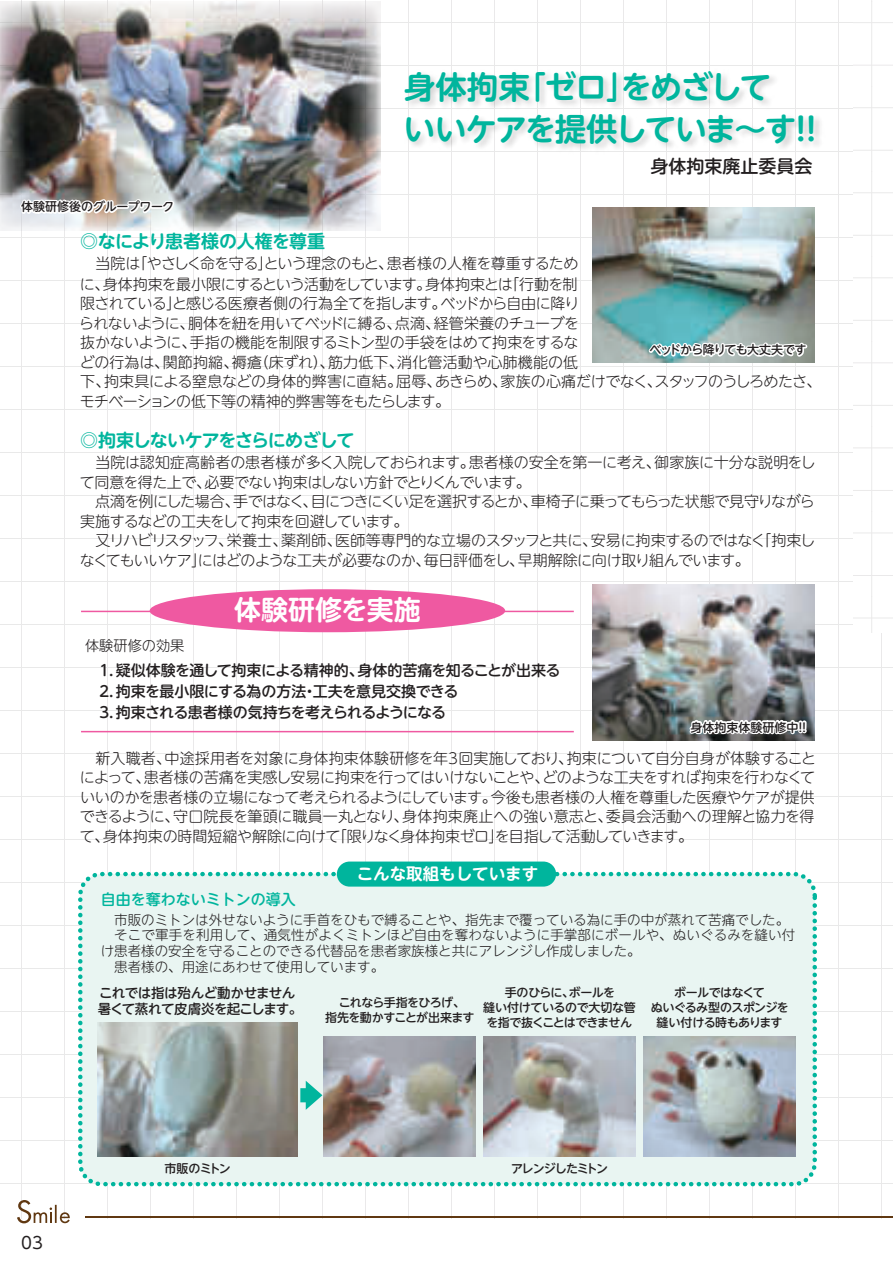
<style>
.page{position:relative;width:893px;height:1263px;background:#fff}
.page>*{position:absolute;margin:0;border:0;box-sizing:border-box;transform-origin:0 0}
.t1{font:700 31.5px/42px "UD Shin M Go Pro De";letter-spacing:-.04em;color:#00b59d}
.t2{font:700 27px "UD Shin M Go Pro De";color:#fff}
.t3{font:700 18px "UD Shin M Go Pro De";letter-spacing:-.045em;color:#00b59d}
.t4{font:700 18px "UD Shin M Go Pro De";letter-spacing:-.025em;color:#00b59d}
.t5{font:500 18px "UD Shin M Go Pro";color:#231f20}
.t6{font:700 16.5px "UD Shin M Go Pro De";color:#fff}
.t7{font:16.5px "UD Shin Go Pro";color:#231f20}
.t8{font:300 15px/19.5px "UD Shin M Go Pro";letter-spacing:-.03em;color:#231f20}
.t9{font:500 15px/21px "UD Shin M Go Pro";letter-spacing:-.04em;color:#231f20}
.t10{font:500 15px "UD Shin M Go Pro";color:#00b59d}
.t11{font:300 14.25px "UD Shin M Go Pro";color:#231f20}
.t12{font:300 13.5px/15.8px "UD Shin M Go Pro";color:#231f20}
.t13{font:500 13.5px/16.5px "UD Shin M Go Pro";letter-spacing:-.035em;color:#231f20}
.t14{font:500 12px/15px "UD Shin M Go Pro";letter-spacing:-.045em;color:#231f20;text-align:center}
.t15{font:500 12px "UD Shin M Go Pro";letter-spacing:-.065em;color:#231f20}
.t16{font:500 12px "UD Shin M Go Pro";letter-spacing:-.015em;color:#231f20}
.t17{font:500 12px "UD Shin M Go Pro";color:#231f20}
.t18{font:500 12px "UD Shin M Go Pro";letter-spacing:-.095em;color:#231f20}
</style>
<div class="page">
<hr style="left:85px;top:1216px;width:808px;height:2px;background:#603811">
<svg style="left:17px;top:1200px;width:53px;height:23px"></svg>
<img style="left:0;top:1px;width:381px;height:230px">
<div style="left:80px;top:874px;width:735px;height:310px;background:#e9f5f2;border-radius:21px"></div>
<div style="left:78px;top:872px;width:739px;height:314px;border:4px dashed #00b59d;border-radius:21px"></div>
<img style="left:402px;top:69px;width:425px;height:135px">
<svg style="left:19px;top:180px;width:100px;height:39px"></svg>
<div style="left:116px;top:205px;width:13px;height:4px;border:3px solid #fff"></div>
<svg style="left:126px;top:198px;width:50px;height:17px"></svg>
<img style="left:98px;top:1022px;width:199px;height:135px">
<img style="left:644px;top:1036px;width:151px;height:121px">
<img style="left:484px;top:1036px;width:151px;height:121px">
<img style="left:324px;top:1036px;width:151px;height:121px">
<img style="left:592px;top:585px;width:223px;height:155px">
<img style="left:592px;top:207px;width:223px;height:156px">
<img style="left:646px;top:274px;width:163px;height:89px">
<svg style="left:688px;top:700px;width:119px;height:58px"></svg>
<svg style="left:300px;top:1081px;width:22px;height:29px"></svg>
<div style="left:337px;top:861px;width:219px;height:25px;background:#00b59d;border-radius:13px"></div>
<hr style="left:81px;top:611px;width:493px;height:1px;background:#ef59a1">
<hr style="left:81px;top:731px;width:493px;height:1px;background:#ef59a1">
<div style="left:150px;top:589px;width:355px;height:43px;background:#ef59a1;border-radius:50%"></div>
<p class="t16" style="left:21px;top:201px;width:154px">体験研修後のグループワーク</p>
<h1 class="t1" style="left:404px;top:66px;width:425px">身体拘束「ゼロ」をめざして<br>いいケアを提供していま～す！！</h1>
<p class="t5" style="left:651px;top:157px;width:163px">身体拘束廃止委員会</p>
<p class="t4" style="left:80px;top:231px;width:246px">◎なにより患者様の人権を尊重</p>
<p class="t8" style="left:80px;top:253px;width:500px;line-height:21px;text-align:right">当院は「やさしく命を守る」という理念のもと、患者様の人権を尊重するために、身体拘束を最小限にするという活動をしています。身体拘束とは「行動を制</p>
<p class="t8" style="left:79px;top:294px;width:744px">限されている」と感じる医療者側の行為全てを指します。ベッドから自由に降り<br>られないように、胴体を紐を用いてベッドに縛る、点滴、経管栄養のチューブを<br>抜かないように、手指の機能を制限するミトン型の手袋をはめて拘束をするな<br>どの行為は、関節拘縮、褥瘡（床ずれ）、筋力低下、消化管活動や心肺機能の低<br>下、拘束具による窒息などの身体的弊害に直結。屈辱、あきらめ、家族の心痛だけでなく、スタッフのうしろめたさ、モチベーションの低下等の精神的弊害等をもたらします。</p>
<p class="t3" style="left:80px;top:431px;width:276px">◎拘束しないケアをさらにめざして</p>
<p class="t8" style="left:80px;top:453px;width:737px">　当院は認知症高齢者の患者様が多く入院しておられます。患者様の安全を第一に考え、御家族に十分な説明をして同意を得た上で、必要でない拘束はしない方針でとりくんでいます。<br>　点滴を例にした場合、手ではなく、目につきにくい足を選択するとか、車椅子に乗ってもらった状態で見守りながら実施するなどの工夫をして拘束を回避しています。<br>　又リハビリスタッフ、栄養士、薬剤師、医師等専門的な立場のスタッフと共に、安易に拘束するのではなく「拘束しなくてもいいケア」にはどのような工夫が必要なのか、毎日評価をし、早期解除に向け取り組んでいます。</p>
<p class="t15" style="left:650px;top:344px;width:158px">ベッドから降りても大丈夫です</p>
<p class="t11" style="left:85px;top:638px;width:101px">体験研修の効果</p>
<h2 class="t2" style="left:234px;top:596px;width:188px">体験研修を実施</h2>
<p class="t9" style="left:97px;top:660px;width:465px">１．疑似体験を通して拘束による精神的、身体的苦痛を知ることが出来る<br>２．拘束を最小限にする為の方法・工夫を意見交換できる<br>３．拘束される患者様の気持ちを考えられるようになる</p>
<p class="t17" style="left:691px;top:721px;width:121px">身体拘束体験研修中！！</p>
<p class="t8" style="left:80px;top:748px;width:738px;text-align:justify">　新入職者、中途採用者を対象に身体拘束体験研修を年3回実施しており、拘束について自分自身が体験することによって、患者様の苦痛を実感し安易に拘束を行ってはいけないことや、どのような工夫をすれば拘束を行わなくていいのかを患者様の立場になって考えられるようにしています。今後も患者様の人権を尊重した医療やケアが提供できるように、守口院長を筆頭に職員一丸となり、身体拘束廃止への強い意志と、委員会活動への理解と協力を得て、身体拘束の時間短縮や解除に向けて「限りなく身体拘束ゼロ」を目指して活動していきます。</p>
<p class="t6" style="left:357px;top:865px;width:183px">こんな取組もしています</p>
<p class="t10" style="left:101px;top:892px;width:197px">自由を奪わないミトンの導入</p>
<p class="t12" style="left:101px;top:911px;width:696px">　市販のミトンは外せないように手首をひもで縛ることや、指先まで覆っている為に手の中が蒸れて苦痛でした。　そこで軍手を利用して、通気性がよくミトンほど自由を奪わないように手掌部にボールや、ぬいぐるみを縫い付け患者様の安全を守ることのできる代替品を患者家族様と共にアレンジし作成しました。<br>　患者様の、用途にあわせて使用しています。</p>
<p class="t13" style="left:98px;top:985px;width:206px">これでは指は殆んど動かせません暑くて蒸れて皮膚炎を起こします。</p>
<p class="t14" style="left:325px;top:996px;width:151px">これなら手指をひろげ、<br>指先を動かすことが出来ます</p>
<p class="t14" style="left:651px;top:985px;width:139px">ボールではなくて<br>ぬいぐるみ型のスポンジを縫い付ける時もあります</p>
<p class="t14" style="left:483px;top:985px;width:154px">手のひらに、ボールを<br>縫い付けているので大切な管を指で抜くことはできません</p>
<p class="t7" style="left:21px;top:1234px;width:23px">03</p>
<p class="t14" style="left:165px;top:1162px;width:68px">市販のミトン</p>
<p class="t18" style="left:511px;top:1162px;width:99px">アレンジしたミトン</p>
</div>
